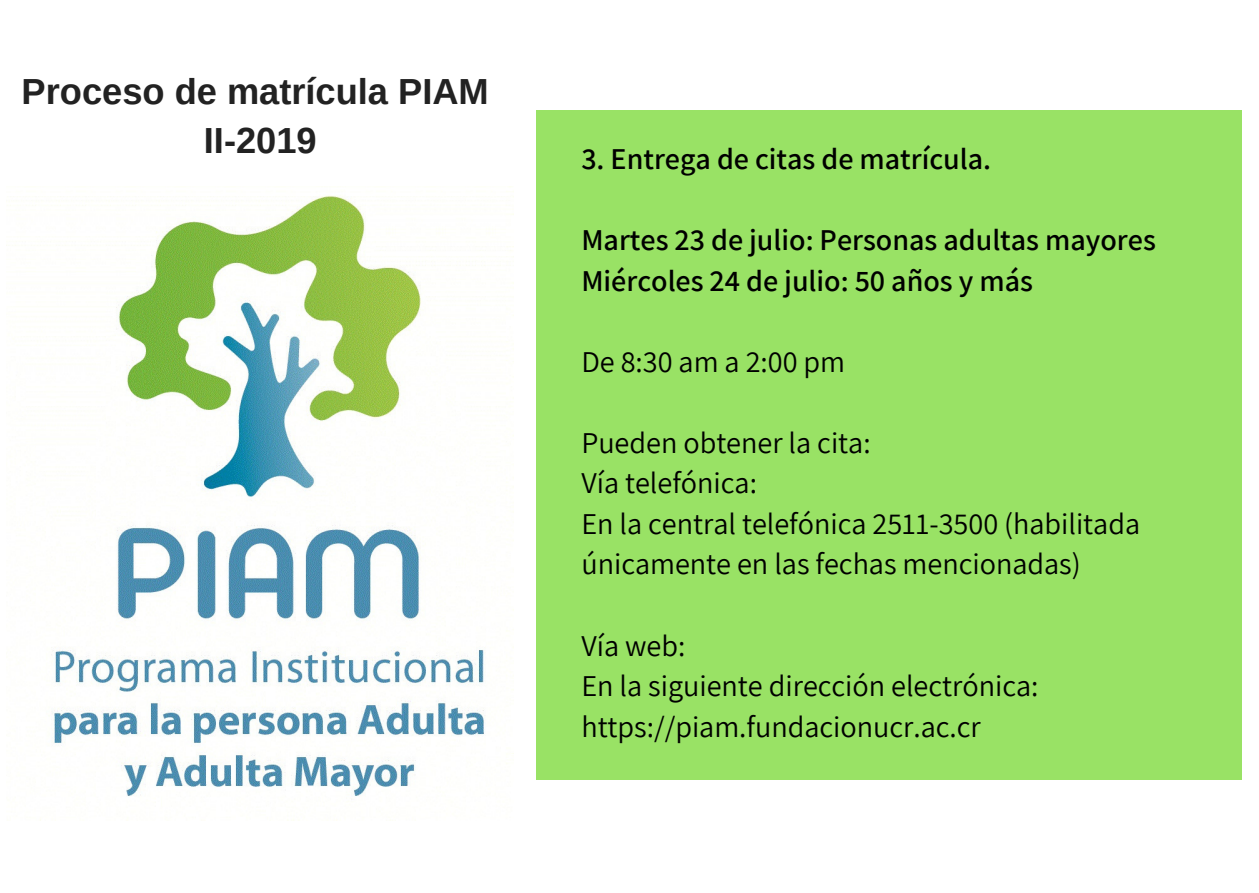
<style>
.page{position:relative;width:1259px;height:893px;background:#fff}
.page>*{position:absolute;margin:0;border:0;box-sizing:border-box;transform-origin:0 0}
.t1{font:700 36.3px/49.5px "Arimo";color:#222;text-align:center}
.t2{font:30.3px/40.5px "Assistant";color:#000}
.t3{font:600 30.3px/40.5px "Assistant";color:#000}
</style>
<div class="page">
<div style="left:536px;top:110px;width:705px;height:669px;background:#99e265"></div>
<img style="left:10px;top:195px;width:504px;height:625px">
<p class="t1" style="left:22px;top:66px;width:469px">Proceso de matrícula PIAM<br>II-2019</p>
<p class="t3" style="left:581px;top:138px;width:411px">3. Entrega de citas de matrícula.</p>
<p class="t3" style="left:581px;top:219px;width:576px">Martes 23 de julio: Personas adultas mayores<br>Miércoles 24 de julio: 50 años y más</p>
<p class="t2" style="left:581px;top:340px;width:265px">De 8:30 am a 2:00 pm</p>
<p class="t2" style="left:581px;top:421px;width:560px">Pueden obtener la cita:<br>Vía telefónica:<br>En la central telefónica 2511-3500 (habilitada únicamente en las fechas mencionadas)</p>
<p class="t2" style="left:581px;top:624px;width:458px">Vía web:<br>En la siguiente dirección electrónica: https://piam.fundacionucr.ac.cr</p>
</div>
